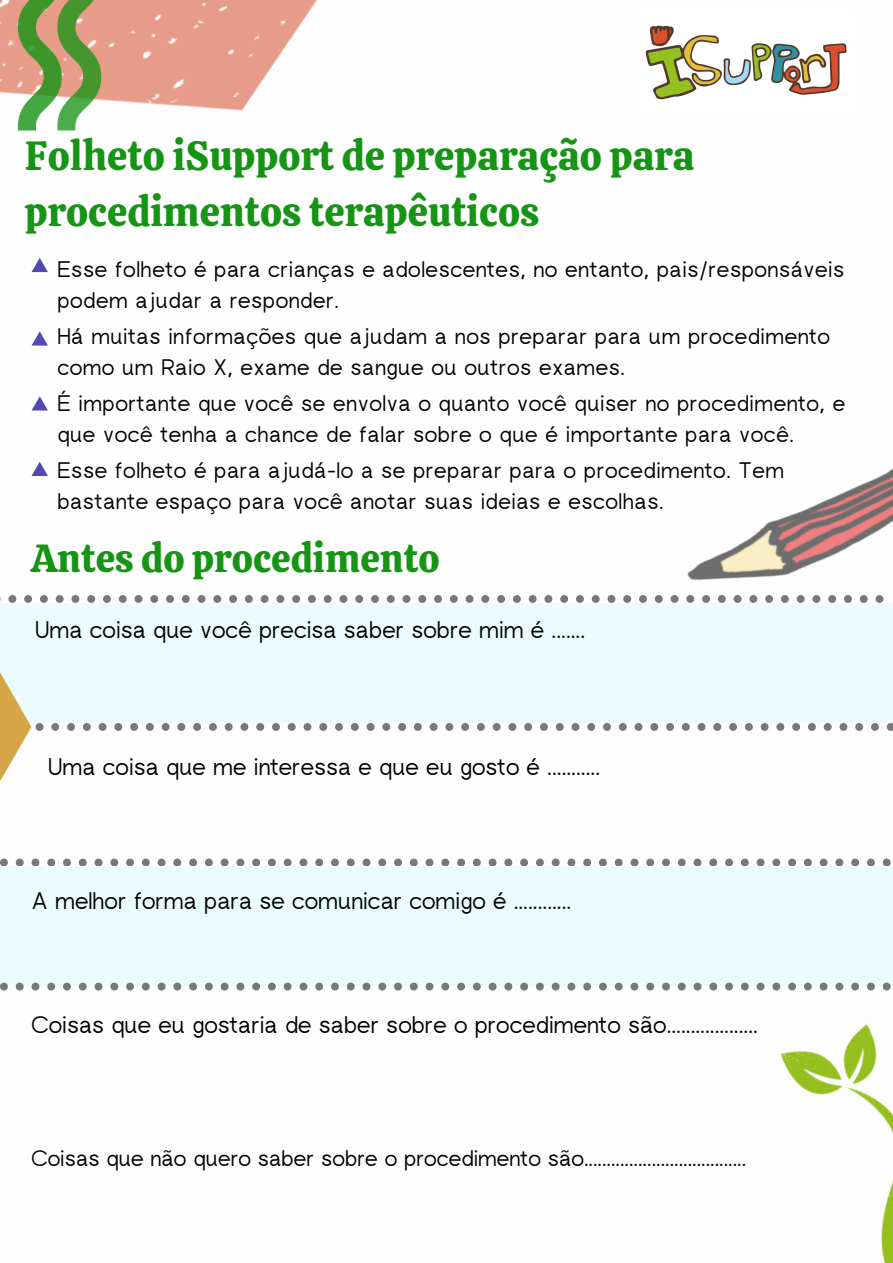
<style>
.page{position:relative;width:893px;height:1263px;background:#fff}
.page>*{position:absolute;margin:0;border:0;box-sizing:border-box;transform-origin:0 0}
.t1{font:40.5px/56.2px "Calistoga";color:#169414}
.t2{font:39px "Calistoga";color:#169414}
.t3{font:24px "rugratssans";color:#000}
.t4{font:22.5px/31.5px "rugratssans";letter-spacing:.02em;color:#000}
.t5{font:22.5px "rugratssans";color:#000}
</style>
<div class="page">
<img style="left:0;top:0;width:318px;height:131px">
<img style="left:680px;top:990px;width:213px;height:273px">
<div style="left:0;top:866px;width:893px;height:120px;background:#eafcfd"></div>
<svg style="left:0;top:982px;width:891px;height:8px"></svg>
<svg style="left:18px;top:0;width:83px;height:130px;background:#97a86d"></svg>
<img style="left:793px;top:468px;width:100px;height:46px">
<svg style="left:32px;top:258px;width:16px;height:14px"></svg>
<svg style="left:32px;top:331px;width:16px;height:15px"></svg>
<svg style="left:32px;top:396px;width:16px;height:14px"></svg>
<svg style="left:32px;top:462px;width:16px;height:14px"></svg>
<svg style="left:0;top:514px;width:893px;height:352px"></svg>
<img style="left:645px;top:25px;width:202px;height:75px">
<p class="t1" style="left:25px;top:128px;width:671px">Folheto iSupport de preparação para procedimentos terapêuticos</p>
<p class="t4" style="left:57px;top:255px;width:788px">Esse folheto é para crianças e adolescentes, no entanto, pais/responsáveis podem ajudar a responder.</p>
<p class="t4" style="left:57px;top:322px;width:774px">Há muitas informações que ajudam a nos preparar para um procedimento como um Raio X, exame de sangue ou outros exames.</p>
<p class="t4" style="left:57px;top:389px;width:789px">É importante que você se envolva o quanto você quiser no procedimento, e que você tenha a chance de falar sobre o que é importante para você.</p>
<p class="t4" style="left:57px;top:457px;width:728px">Esse folheto é para ajudá-lo a se preparar para o procedimento. Tem bastante espaço para você anotar suas ideias e escolhas.</p>
<p class="t2" style="left:32px;top:533px;width:410px">Antes do procedimento</p>
<p class="t3" style="left:35px;top:621px;width:551px">Uma coisa que você precisa saber sobre mim é .......</p>
<p class="t3" style="left:48px;top:758px;width:553px">Uma coisa que me interessa e que eu gosto é ...........</p>
<p class="t3" style="left:32px;top:892px;width:541px">A melhor forma para se comunicar comigo é ............</p>
<p class="t3" style="left:32px;top:1016px;width:728px">Coisas que eu gostaria de saber sobre o procedimento são...................</p>
<p class="t5" style="left:32px;top:1150px;width:716px">Coisas que não quero saber sobre o procedimento são....................................</p>
</div>
